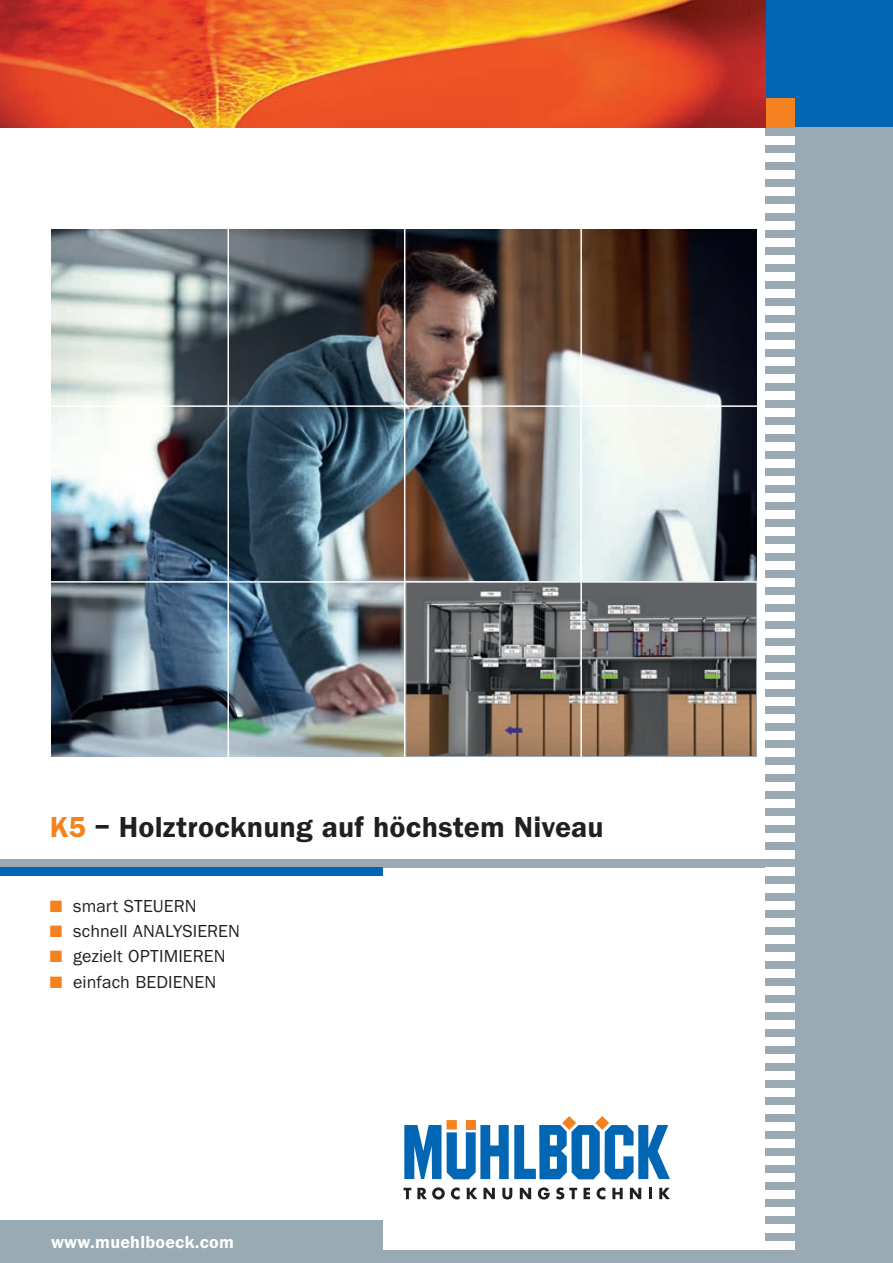
<style>
.page{position:relative;width:893px;height:1263px;background:#fff}
.page>*{position:absolute;margin:0;border:0;box-sizing:border-box;transform-origin:0 0}
.t1{font:600 30px "Franklin Gothic CEEF";letter-spacing:.005em;color:#231f20}
.t2{font:18px "Franklin Gothic CEEF";letter-spacing:.005em;color:#231f20}
.t3{font:600 18px "Franklin Gothic CEEF";letter-spacing:.015em;color:#fff}
.s1{color:#f58220}
</style>
<div class="page">
<div style="left:0;top:1220px;width:383px;height:34px;background:#9aaab4"></div>
<div style="left:0;top:1250px;width:893px;height:13px;background:#9aaab4"></div>
<div style="left:765px;top:0;width:128px;height:128px;background:#0166b3"></div>
<div style="left:765px;top:128px;width:128px;height:1135px;background:#9aaab4"></div>
<img style="left:51px;top:230px;width:706px;height:527px">
<img style="left:407px;top:583px;width:348px;height:172px">
<div style="left:405px;top:581px;width:352px;height:176px;border:1px solid #9aaab4"></div>
<hr style="left:227px;top:212px;width:2px;height:558px;background:#fff">
<hr style="left:404px;top:212px;width:1px;height:558px;background:#fff">
<hr style="left:38px;top:405px;width:719px;height:2px;background:#fff">
<svg style="left:404px;top:1125px;width:37px;height:54px;background:#3485c2"></svg>
<svg style="left:403px;top:1188px;width:8px;height:11px"></svg>
<svg style="left:417px;top:1187px;width:28px;height:12px"></svg>
<svg style="left:451px;top:1187px;width:9px;height:12px"></svg>
<svg style="left:467px;top:1188px;width:10px;height:11px"></svg>
<svg style="left:483px;top:1188px;width:12px;height:11px"></svg>
<svg style="left:502px;top:1188px;width:10px;height:11px"></svg>
<svg style="left:520px;top:1188px;width:11px;height:11px"></svg>
<svg style="left:538px;top:1187px;width:12px;height:12px"></svg>
<svg style="left:556px;top:1187px;width:21px;height:12px"></svg>
<svg style="left:583px;top:1188px;width:7px;height:11px"></svg>
<svg style="left:597px;top:1187px;width:8px;height:12px"></svg>
<svg style="left:612px;top:1188px;width:11px;height:11px"></svg>
<svg style="left:630px;top:1188px;width:11px;height:11px"></svg>
<svg style="left:649px;top:1188px;width:3px;height:11px"></svg>
<svg style="left:659px;top:1188px;width:11px;height:11px"></svg>
<svg style="left:447px;top:1116px;width:223px;height:63px"></svg>
<hr style="left:580px;top:212px;width:2px;height:558px;background:#fff">
<hr style="left:38px;top:581px;width:719px;height:2px;background:#fff">
<div style="left:0;top:859px;width:765px;height:8px;background:#9aaab4"></div>
<div style="left:0;top:867px;width:383px;height:9px;background:#0166b3"></div>
<div style="left:765px;top:1242px;width:30px;height:8px;background:#fff"></div>
<div style="left:765px;top:1225px;width:30px;height:8px;background:#fff"></div>
<div style="left:765px;top:1208px;width:30px;height:8px;background:#fff"></div>
<div style="left:765px;top:1191px;width:30px;height:8px;background:#fff"></div>
<div style="left:765px;top:1174px;width:30px;height:8px;background:#fff"></div>
<div style="left:765px;top:1157px;width:30px;height:8px;background:#fff"></div>
<div style="left:765px;top:1140px;width:30px;height:8px;background:#fff"></div>
<div style="left:765px;top:1123px;width:30px;height:8px;background:#fff"></div>
<div style="left:765px;top:1106px;width:30px;height:8px;background:#fff"></div>
<div style="left:765px;top:1089px;width:30px;height:8px;background:#fff"></div>
<div style="left:765px;top:1071px;width:30px;height:9px;background:#fff"></div>
<div style="left:765px;top:1054px;width:30px;height:9px;background:#fff"></div>
<div style="left:765px;top:1037px;width:30px;height:9px;background:#fff"></div>
<div style="left:765px;top:1020px;width:30px;height:9px;background:#fff"></div>
<div style="left:765px;top:1003px;width:30px;height:9px;background:#fff"></div>
<div style="left:765px;top:986px;width:30px;height:9px;background:#fff"></div>
<div style="left:765px;top:969px;width:30px;height:9px;background:#fff"></div>
<div style="left:765px;top:952px;width:30px;height:9px;background:#fff"></div>
<div style="left:765px;top:935px;width:30px;height:9px;background:#fff"></div>
<div style="left:765px;top:918px;width:30px;height:9px;background:#fff"></div>
<div style="left:765px;top:901px;width:30px;height:9px;background:#fff"></div>
<div style="left:765px;top:884px;width:30px;height:9px;background:#fff"></div>
<div style="left:765px;top:867px;width:30px;height:9px;background:#fff"></div>
<div style="left:765px;top:850px;width:30px;height:9px;background:#fff"></div>
<div style="left:765px;top:833px;width:30px;height:9px;background:#fff"></div>
<div style="left:765px;top:816px;width:30px;height:9px;background:#fff"></div>
<div style="left:765px;top:799px;width:30px;height:9px;background:#fff"></div>
<div style="left:765px;top:782px;width:30px;height:9px;background:#fff"></div>
<div style="left:765px;top:765px;width:30px;height:9px;background:#fff"></div>
<div style="left:765px;top:748px;width:30px;height:9px;background:#fff"></div>
<div style="left:765px;top:731px;width:30px;height:9px;background:#fff"></div>
<div style="left:765px;top:714px;width:30px;height:9px;background:#fff"></div>
<div style="left:765px;top:697px;width:30px;height:9px;background:#fff"></div>
<div style="left:765px;top:680px;width:30px;height:9px;background:#fff"></div>
<div style="left:765px;top:663px;width:30px;height:9px;background:#fff"></div>
<div style="left:765px;top:646px;width:30px;height:9px;background:#fff"></div>
<div style="left:765px;top:629px;width:30px;height:9px;background:#fff"></div>
<div style="left:765px;top:612px;width:30px;height:9px;background:#fff"></div>
<div style="left:765px;top:595px;width:30px;height:9px;background:#fff"></div>
<div style="left:765px;top:578px;width:30px;height:9px;background:#fff"></div>
<div style="left:765px;top:561px;width:30px;height:9px;background:#fff"></div>
<div style="left:765px;top:544px;width:30px;height:9px;background:#fff"></div>
<div style="left:765px;top:527px;width:30px;height:9px;background:#fff"></div>
<div style="left:765px;top:510px;width:30px;height:9px;background:#fff"></div>
<div style="left:765px;top:493px;width:30px;height:9px;background:#fff"></div>
<div style="left:765px;top:476px;width:30px;height:9px;background:#fff"></div>
<div style="left:765px;top:459px;width:30px;height:9px;background:#fff"></div>
<div style="left:765px;top:442px;width:30px;height:9px;background:#fff"></div>
<div style="left:765px;top:425px;width:30px;height:9px;background:#fff"></div>
<div style="left:765px;top:408px;width:30px;height:9px;background:#fff"></div>
<div style="left:765px;top:391px;width:30px;height:9px;background:#fff"></div>
<div style="left:765px;top:374px;width:30px;height:9px;background:#fff"></div>
<div style="left:765px;top:357px;width:30px;height:9px;background:#fff"></div>
<div style="left:765px;top:340px;width:30px;height:9px;background:#fff"></div>
<div style="left:765px;top:323px;width:30px;height:9px;background:#fff"></div>
<div style="left:765px;top:306px;width:30px;height:9px;background:#fff"></div>
<div style="left:765px;top:289px;width:30px;height:9px;background:#fff"></div>
<div style="left:765px;top:272px;width:30px;height:9px;background:#fff"></div>
<div style="left:765px;top:255px;width:30px;height:9px;background:#fff"></div>
<div style="left:765px;top:238px;width:30px;height:9px;background:#fff"></div>
<div style="left:765px;top:221px;width:30px;height:9px;background:#fff"></div>
<div style="left:765px;top:204px;width:30px;height:9px;background:#fff"></div>
<div style="left:765px;top:187px;width:30px;height:9px;background:#fff"></div>
<div style="left:765px;top:170px;width:30px;height:9px;background:#fff"></div>
<div style="left:765px;top:153px;width:30px;height:9px;background:#fff"></div>
<div style="left:765px;top:136px;width:30px;height:9px;background:#fff"></div>
<div style="left:765px;top:98px;width:30px;height:30px;background:#f58220"></div>
<img style="left:0;top:0;width:765px;height:128px">
<h1 class="t1" style="left:50px;top:810px;width:555px"><span class="s1">K5</span> – Holztrocknung auf höchstem Niveau</h1>
<p class="t2" style="left:50px;top:896px;width:148px"><span class="s1">■</span> smart STEUERN</p>
<p class="t2" style="left:50px;top:921px;width:191px"><span class="s1">■</span> schnell ANALYSIEREN</p>
<p class="t2" style="left:50px;top:946px;width:177px"><span class="s1">■</span> gezielt OPTIMIEREN</p>
<p class="t2" style="left:50px;top:972px;width:168px"><span class="s1">■</span> einfach BEDIENEN</p>
<p class="t3" style="left:51px;top:1231px;width:184px">www.muehlboeck.com</p>
</div>
